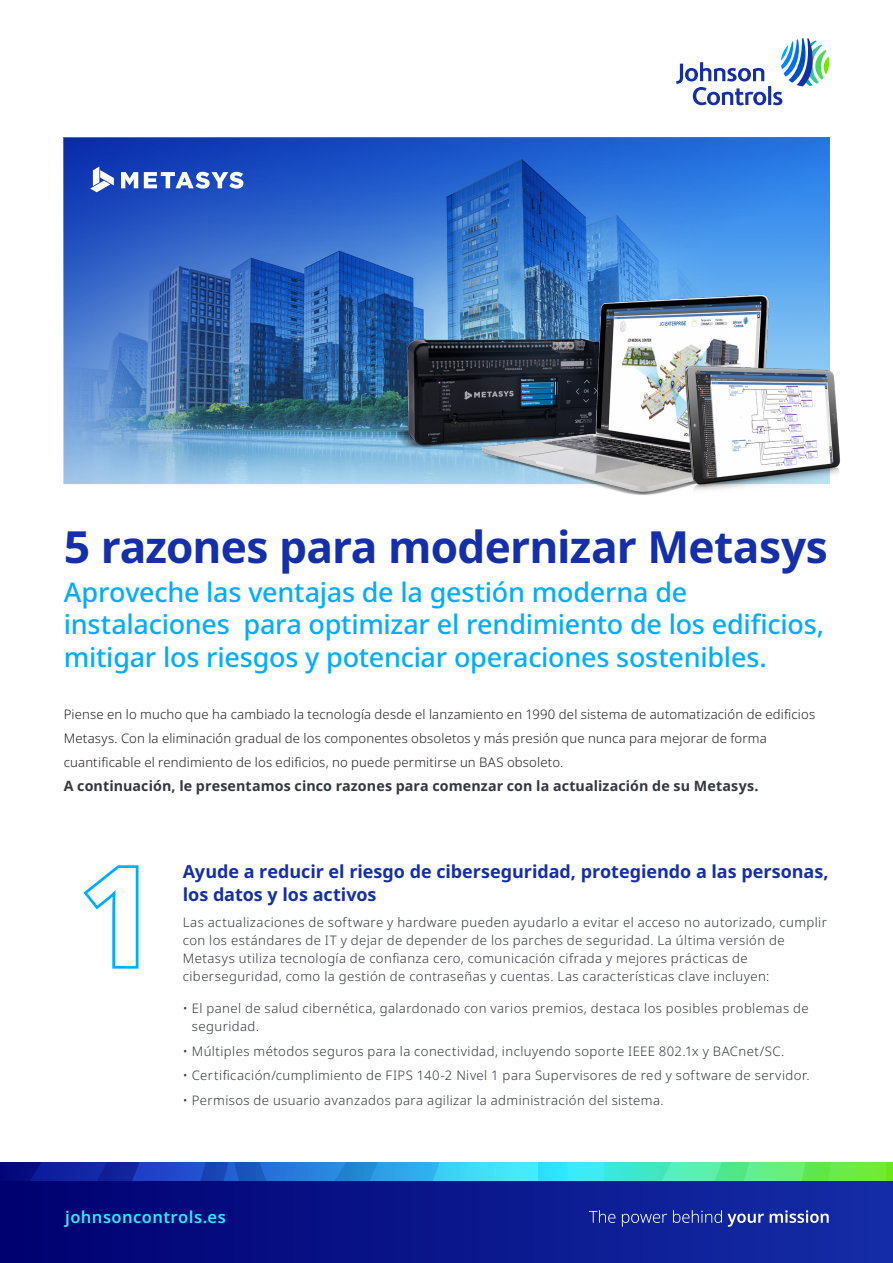
<style>
.page{position:relative;width:893px;height:1263px;background:#fff}
.page>*{position:absolute;margin:0;border:0;box-sizing:border-box;transform-origin:0 0}
.t1{font:700 44.25px "Noto Sans";letter-spacing:-.02em;color:#152ea9;scale:1.05 1}
.t2{font:500 27px/32.4px "Noto Sans";letter-spacing:-.01em;color:#00adff}
.t3{font:700 18px/22.5px "Noto Sans";letter-spacing:-.005em;color:#152ea9}
.t4{font:600 16.5px "Noto Sans";letter-spacing:.025em;color:#2ee9ff}
.t5{font:700 14.25px "Noto Sans";letter-spacing:.01em;color:#333740}
.t6{font:300 13.2px/18px "Noto Sans";letter-spacing:.035em;color:#343741}
.t7{font:300 13.2px/24px "Noto Sans";letter-spacing:.015em;color:#231f20}
</style>
<div class="page">
<img style="left:64px;top:138px;width:765px;height:345px">
<div style="left:0;top:1176px;width:893px;height:87px;background:linear-gradient(to right,#000072,#1733a7)"></div>
<svg style="left:534px;top:1163px;width:359px;height:17px"></svg>
<svg style="left:0;top:1163px;width:534px;height:17px;background:#236fca"></svg>
<svg style="left:563px;top:1163px;width:41px;height:17px"></svg>
<svg style="left:642px;top:1163px;width:245px;height:17px;background:#5eeb7e"></svg>
<svg style="left:589px;top:1210px;width:26px;height:13px"></svg>
<svg style="left:622px;top:1214px;width:45px;height:12px"></svg>
<svg style="left:673px;top:1210px;width:91px;height:17px;background:#3c4cae"></svg>
<svg style="left:770px;top:1210px;width:59px;height:13px"></svg>
<svg style="left:676px;top:38px;width:153px;height:67px"></svg>
<svg style="left:121px;top:172px;width:17px;height:16px"></svg>
<svg style="left:144px;top:172px;width:99px;height:17px"></svg>
<svg style="left:90px;top:167px;width:24px;height:25px"></svg>
<img style="left:384px;top:324px;width:76px;height:143px">
<img style="left:460px;top:280px;width:381px;height:215px">
<svg style="left:83px;top:865px;width:56px;height:104px"></svg>
<p class="t1" style="left:64px;top:515px;width:729px">5 razones para modernizar Metasys</p>
<p class="t2" style="left:64px;top:576px;width:762px">Aproveche las ventajas de la gestión moderna de instalaciones para optimizar el rendimiento de los edificios, mitigar los riesgos y potenciar operaciones sostenibles.</p>
<p class="t7" style="left:64px;top:702px;width:753px">Piense en lo mucho que ha cambiado la tecnología desde el lanzamiento en 1990 del sistema de automatización de edificios<br>Metasys. Con la eliminación gradual de los componentes obsoletos y más presión que nunca para mejorar de forma cuantificable el rendimiento de los edificios, no puede permitirse un BAS obsoleto.</p>
<p class="t5" style="left:64px;top:776px;width:696px">A continuación, le presentamos cinco razones para comenzar con la actualización de su Metasys.</p>
<p class="t3" style="left:183px;top:861px;width:647px">Ayude a reducir el riesgo de ciberseguridad, protegiendo a las personas, los datos y los activos</p>
<p class="t6" style="left:183px;top:914px;width:646px">Las actualizaciones de software y hardware pueden ayudarlo a evitar el acceso no autorizado, cumplir con los estándares de IT y dejar de depender de los parches de seguridad. La última versión de Metasys utiliza tecnología de confianza cero, comunicación cifrada y mejores prácticas de ciberseguridad, como la gestión de contraseñas y cuentas. Las características clave incluyen:</p>
<p class="t6" style="left:192px;top:999px;width:618px;text-indent:-9px">• El panel de salud cibernética, galardonado con varios premios, destaca los posibles problemas de seguridad.</p>
<p class="t6" style="left:183px;top:1042px;width:603px">• Múltiples métodos seguros para la conectividad, incluyendo soporte IEEE 802.1x y BACnet/SC.</p>
<p class="t6" style="left:183px;top:1067px;width:628px">• Certificación/cumplimiento de FIPS 140-2 Nivel 1 para Supervisores de red y software de servidor.</p>
<p class="t6" style="left:183px;top:1091px;width:482px">• Permisos de usuario avanzados para agilizar la administración del sistema.</p>
<p class="t4" style="left:65px;top:1206px;width:162px">johnsoncontrols.es</p>
</div>
